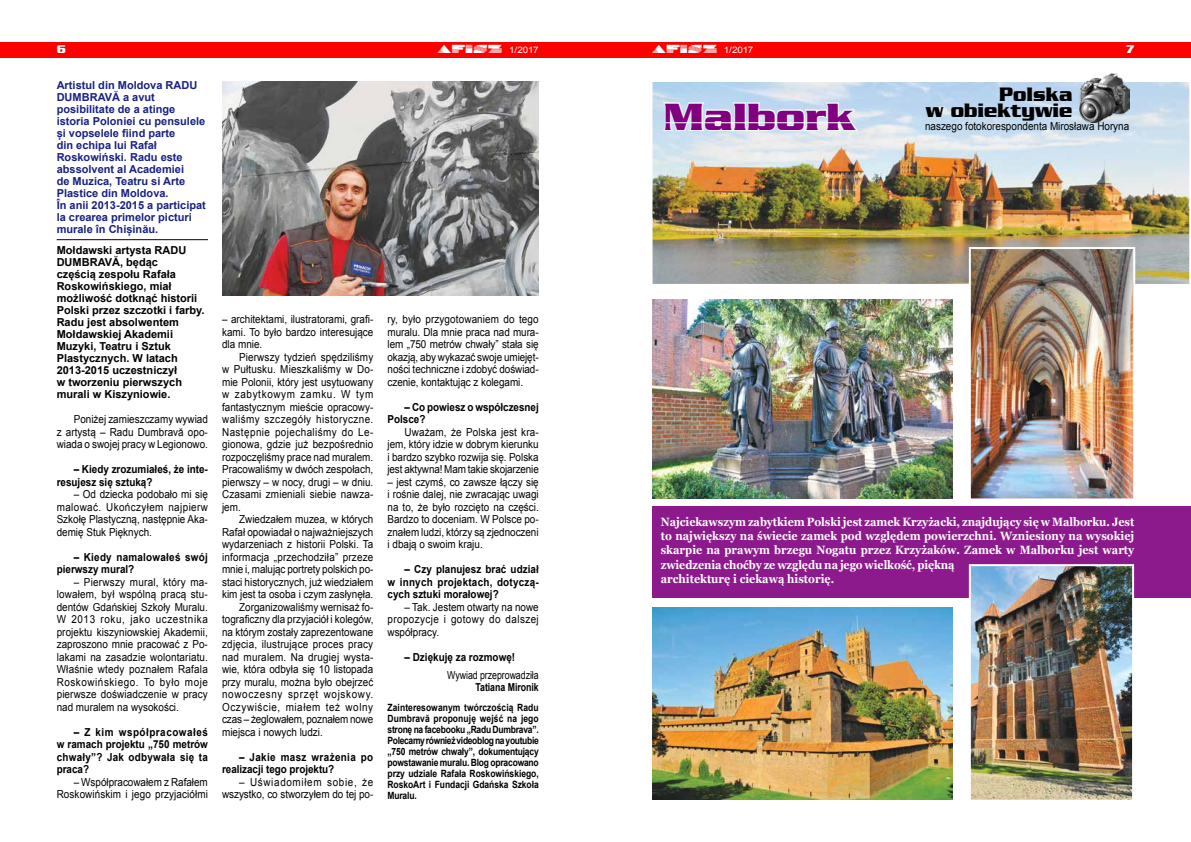
<style>
.page{position:relative;width:1191px;height:842px;background:#fff}
.page>*{position:absolute;margin:0;border:0;box-sizing:border-box;transform-origin:0 0}
.t1{font:41px "Wof Tsub";color:#800080}
.t2{font:21px/16px "Wof Tsub";color:#000;text-align:right;scale:.9 1}
.t3{font:700 12px/14px "Georgia";color:#fff;scale:.9 1}
.t4{font:12px "Wof Tsub";color:#fff}
.t5{font:11px/12.5px "Arial";color:#000;text-align:justify;scale:.9 1}
.t6{font:700 11px/12.5px "Arial";color:#000;scale:.9 1}
.t7{font:700 11px/12px "Arial";color:#182282}
.t8{font:700 11px/12px "Arial";color:#000}
.t9{font:11px "Arial";letter-spacing:.02em;color:#000;scale:.9 1}
.t10{font:700 11px/12.5px "Arial";letter-spacing:.025em;color:#000;scale:.9 1}
.t11{font:11px "Arial";letter-spacing:.065em;color:#000;scale:.9 1}
.t12{font:11px "Arial";letter-spacing:.06em;color:#000;scale:.9 1}
.t13{font:11px "Arial";color:#000;scale:.8 1}
.t14{font:700 11px "Arial";color:#000;scale:.8 1}
.t15{font:700 10px/11px "Arial";letter-spacing:-.005em;color:#000;text-align:justify;scale:.85 1}
.t16{font:9px "Arial";letter-spacing:-.015em;color:#fff;scale:1.1 1}
.s1{font-family:"FL Unikatowy Cartoon";font-size:12px}
</style>
<div class="page">
<div style="left:0;top:42px;width:595px;height:16px;background:#f00"></div>
<div style="left:595px;top:42px;width:596px;height:16px;background:#f00"></div>
<div style="left:652px;top:506px;width:539px;height:92px;background:#8d1a8d"></div>
<img style="left:653px;top:83px;width:535px;height:200px">
<div style="left:650px;top:80px;width:541px;height:206px;border:2px solid #fff"></div>
<img style="left:222px;top:81px;width:317px;height:214px">
<img style="left:1079px;top:74px;width:50px;height:48px">
<svg style="left:661px;top:97px;width:199px;height:35px"></svg>
<hr style="left:665px;top:122px;width:187px;height:1px;background:#fff">
<img style="left:652px;top:299px;width:300px;height:199px">
<img style="left:972px;top:250px;width:160px;height:247px">
<div style="left:969px;top:247px;width:166px;height:253px;border:2px solid #fff"></div>
<img style="left:652px;top:607px;width:300px;height:192px">
<img style="left:972px;top:567px;width:159px;height:232px">
<div style="left:969px;top:564px;width:165px;height:238px;border:2px solid #fff"></div>
<hr style="left:57px;top:239px;width:151px;height:1px;background:#000">
<p class="t4" style="left:57px;top:43px;width:11px">6</p>
<p class="t16" style="left:437px;top:44px;width:94px"><span class="s1">AFISZ</span> 1/2017</p>
<p class="t16" style="left:652px;top:44px;width:94px"><span class="s1">AFISZ</span> 1/2017</p>
<p class="t4" style="left:1126px;top:43px;width:10px">7</p>
<p class="t7" style="left:57px;top:80px;width:151px">Artistul din Moldova RADU<br>DUMBRAVĂ a avut posibilitate de a atinge istoria Poloniei cu pensulele și vopselele fiind parte<br>din echipa lui Rafał<br>Roskowiński. Radu este abssolvent al Academiei<br>de Muzica, Teatru si Arte<br>Plastice din Moldova.<br>În anii 2013-2015 a participat la crearea primelor picturi murale în Chișinău.</p>
<p class="t8" style="left:57px;top:244px;width:149px">Mołdawski artysta RADU<br>DUMBRAVĂ, będąc<br>częścią zespołu Rafała<br>Roskowińskiego, miał możliwość dotknąć historii<br>Polski przez szczotki i farby.<br>Radu jest absolwentem<br>Mołdawskiej Akademii<br>Muzyki, Teatru i Sztuk<br>Plastycznych. W latach<br>2013-2015 uczestniczył<br>w tworzeniu pierwszych murali w Kiszyniowie.</p>
<p class="t5" style="left:57px;top:413px;width:169px;text-indent:17px">Poniżej zamieszczamy wywiad z artystą – Radu Dumbravă opo&shy;wiada o swojej pracy w Legionowo.</p>
<p class="t6" style="left:57px;top:464px;width:169px;text-indent:17px">– Kiedy zrozumiałeś, że inte&shy;resujesz się sztuką?</p>
<p class="t5" style="left:57px;top:488px;width:170px;text-indent:17px">– Od dziecka podobało mi się malować. Ukończyłem najpierw Szkołę Plastyczną, następnie Aka&shy;demię Stuk Pięknych.</p>
<p class="t10" style="left:57px;top:551px;width:169px;text-indent:17px">– Kiedy namalowałeś swój pierwszy mural?</p>
<p class="t5" style="left:57px;top:576px;width:170px;text-indent:17px">– Pierwszy mural, który ma&shy;lowałem, był wspólną pracą stu&shy;dentów Gdańskiej Szkoły Muralu.<br>W 2013 roku, jako uczestnika projektu kiszyniowskiej Akademii, zaproszono mnie pracować z Po&shy;lakami na zasadzie wolontariatu.<br>Właśnie wtedy poznałem Rafala Roskowińskiego. To było moje pierwsze doświadczenie w pracy nad muralem na wysokości.</p>
<p class="t6" style="left:57px;top:726px;width:169px;text-align:justify;text-indent:17px">– Z kim współpracowałeś w ramach projektu „750 metrów chwały”? Jak odbywała się ta praca?</p>
<p class="t5" style="left:57px;top:776px;width:170px;text-align:right">– Współpracowałem z Rafałem<br>Roskowińskim i jego przyjaciółmi</p>
<h2 class="t2" style="left:926px;top:86px;width:164px">Polska<br>w obiektywie</h2>
<h1 class="t1" style="left:663px;top:93px;width:193px">Malbork</h1>
<p class="t5" style="left:925px;top:120px;width:228px">naszego fotokorespondenta Mirosława Horyna</p>
<p class="t5" style="left:222px;top:313px;width:169px">– architektami, ilustratorami, grafi&shy;kami. To było bardzo interesujące dla mnie.</p>
<p class="t5" style="left:222px;top:350px;width:170px;text-indent:17px">Pierwszy tydzień spędziliśmy w Pułtusku. Mieszkaliśmy w Do&shy;mie Polonii, który jest usytuowany w zabytkowym zamku. W tym fantastycznym mieście opracowy&shy;waliśmy szczegóły historyczne.<br>Następnie pojechaliśmy do Le&shy;gionowa, gdzie już bezpośrednio rozpoczęliśmy prace nad muralem.<br>Pracowaliśmy w dwóch zespołach, pierwszy – w nocy, drugi – w dniu.<br>Czasami zmieniali siebie nawza&shy;jem.</p>
<p class="t5" style="left:239px;top:513px;width:151px">Zwiedzałem muzea, w których</p>
<p class="t5" style="left:222px;top:525px;width:169px">Rafał opowiadał o najważniejszych</p>
<p class="t5" style="left:222px;top:538px;width:170px">wydarzeniach z historii Polski. Ta</p>
<p class="t9" style="left:222px;top:549px;width:170px">informacja „przechodziła” przeze</p>
<p class="t5" style="left:222px;top:563px;width:169px">mnie i, malując portrety polskich po-</p>
<p class="t5" style="left:222px;top:575px;width:169px">staci historycznych, już wiedziałem</p>
<p class="t5" style="left:222px;top:588px;width:169px">kim jest ta osoba i czym zasłynęła.</p>
<p class="t5" style="left:239px;top:600px;width:151px">Zorganizowaliśmy wernisaż fo-</p>
<p class="t5" style="left:222px;top:613px;width:170px">tograficzny dla przyjaciół i kolegów,</p>
<p class="t5" style="left:222px;top:625px;width:169px">na którym zostały zaprezentowane</p>
<p class="t9" style="left:222px;top:637px;width:169px">zdjęcia, ilustrujące proces pracy</p>
<p class="t9" style="left:222px;top:649px;width:169px">nad muralem. Na drugiej wysta-</p>
<p class="t5" style="left:222px;top:663px;width:169px">wie, która odbyła się 10 listopada</p>
<p class="t5" style="left:222px;top:675px;width:169px">przy muralu, można było obejrzeć</p>
<p class="t11" style="left:222px;top:687px;width:170px">nowoczesny sprzęt wojskowy.</p>
<p class="t12" style="left:222px;top:699px;width:169px">Oczywiście, miałem też wolny</p>
<p class="t5" style="left:222px;top:713px;width:170px">czas – żeglowałem, poznałem nowe</p>
<p class="t5" style="left:222px;top:725px;width:113px">miejsca i nowych ludzi.</p>
<p class="t6" style="left:222px;top:751px;width:169px;text-indent:17px">– Jakie masz wrażenia po realizacji tego projektu?</p>
<p class="t5" style="left:222px;top:775px;width:170px;text-align:right">– Uświadomiłem sobie, że wszystko, co stworzyłem do tej po-</p>
<p class="t5" style="left:387px;top:313px;width:169px">ry, było przygotowaniem do tego muralu. Dla mnie praca nad mura&shy;lem „750 metrów chwały” stała się okazją, aby wykazać swoje umiejęt&shy;ności techniczne i zdobyć doświad&shy;czenie, kontaktując z kolegami.</p>
<p class="t6" style="left:387px;top:401px;width:170px;text-indent:17px">– Co powiesz o współczesnej<br>Polsce?</p>
<p class="t5" style="left:387px;top:425px;width:170px;text-indent:17px">Uważam, że Polska jest kra&shy;jem, który idzie w dobrym kierunku i bardzo szybko rozwija się. Polska jest aktywna! Mam takie skojarzenie</p>
<p class="t5" style="left:387px;top:475px;width:169px">– jest czymś, co zawsze łączy się i rośnie dalej, nie zwracając uwagi na to, że było rozcięto na części.<br>Bardzo to doceniam. W Polsce po&shy;znałem ludzi, którzy są zjednoczeni i dbają o swoim kraju.</p>
<p class="t6" style="left:387px;top:563px;width:170px;text-align:justify;text-indent:17px">– Czy planujesz brać udział w innych projektach, dotyczą&shy;cych sztuki morałowej?</p>
<p class="t5" style="left:387px;top:600px;width:170px;text-indent:17px">– Tak. Jestem otwarty na nowe propozycje i gotowy do dalszej współpracy.</p>
<p class="t6" style="left:404px;top:651px;width:124px">– Dziękuję za rozmowę!</p>
<p class="t13" style="left:447px;top:668px;width:116px">Wywiad przeprowadziła</p>
<p class="t14" style="left:475px;top:680px;width:81px">Tatiana Mironik</p>
<p class="t15" style="left:387px;top:702px;width:179px">Zainteresowanym twórczością Radu Dumbravă proponuję wejść na jego stronę na facebooku „Radu Dumbrava”.<br>Polecamy również videoblog na youtubie „750 metrów chwały”, dokumentujący powstawanie muralu. Blog opracowano przy udziale Rafała Roskowińskiego, RoskoArt i Fundacji Gdańska Szkoła Muralu.</p>
<p class="t3" style="left:661px;top:515px;width:528px">Najciekawszym zabytkiem Polski jest zamek Krzyżacki, znajdujący się w Malborku. Jest to największy na świecie zamek pod względem powierzchni. Wzniesiony na wysokiej skarpie na prawym brzegu Nogatu przez Krzyżaków. Zamek w Malborku jest warty zwiedzenia choćby ze względu na jego wielkość, piękną<br>architekturę i ciekawą historię.</p>
</div>
